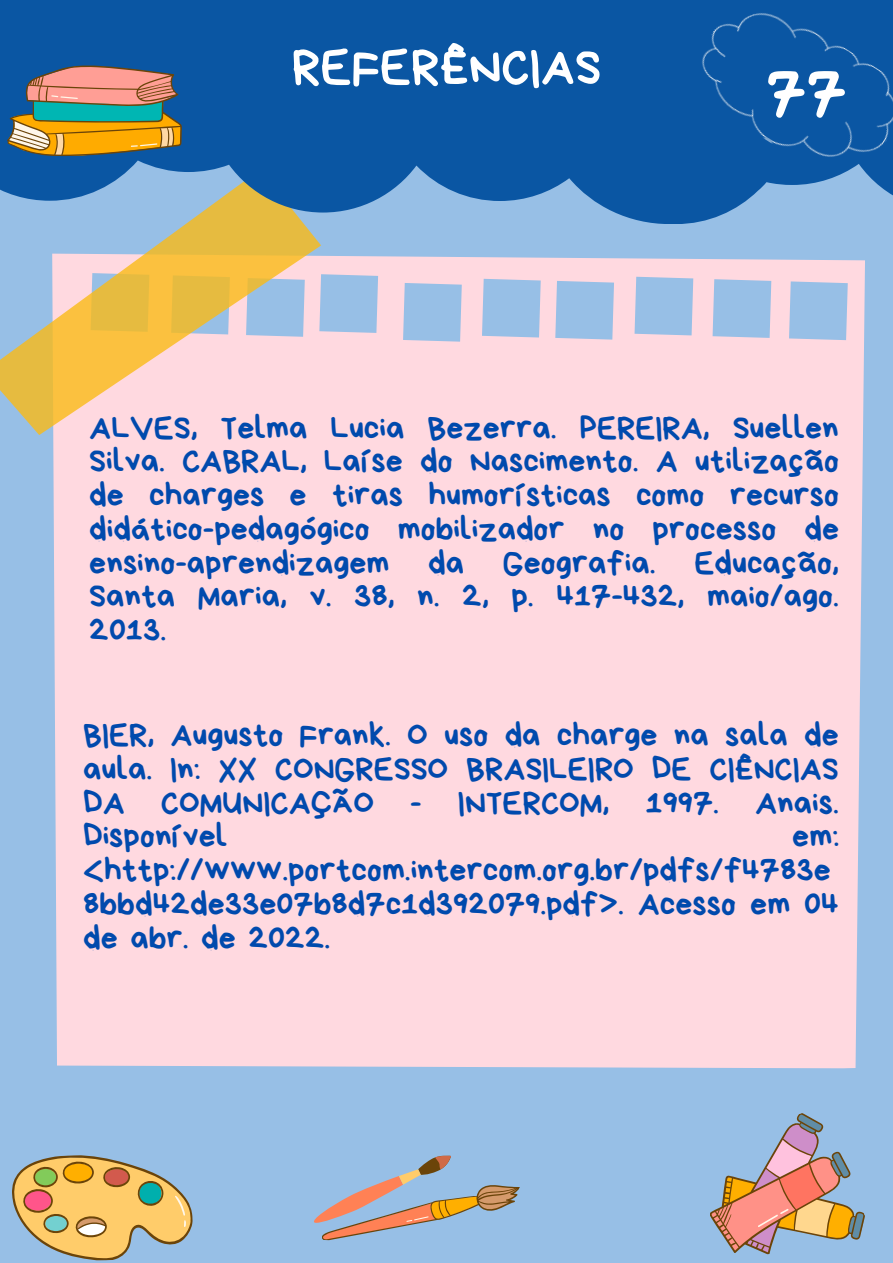
<style>
.page{position:relative;width:893px;height:1263px;background:#97bfe6}
.page>*{position:absolute;margin:0;border:0;box-sizing:border-box;transform-origin:0 0}
.t1{font:67.5px "Bryndan Write";color:#fff}
.t2{font:52.5px "Bryndan Write";color:#fff}
.t3{font:33.75px/33.8px "Bryndan Write";color:#004aad;text-align:justify}
</style>
<div class="page">
<div style="left:53px;top:256px;width:812px;height:813px;background:#ffd9e0"></div>
<svg style="left:0;top:224px;width:330px;height:214px"></svg>
<svg style="left:0;top:0;width:893px;height:224px;fill:#0a56a3"></svg>
<img style="left:679px;top:0;width:214px;height:195px">
<svg style="left:314px;top:1155px;width:206px;height:86px"></svg>
<svg style="left:12px;top:1155px;width:181px;height:106px"></svg>
<svg style="left:710px;top:1113px;width:155px;height:142px"></svg>
<svg style="left:7px;top:66px;width:175px;height:90px;background:#998e6a"></svg>
<h2 class="t2" style="left:292px;top:41px;width:310px">REFERÊNCIAS</h2>
<h1 class="t1" style="left:766px;top:59px;width:82px">77</h1>
<p class="t3" style="left:89px;top:411px;width:751px">ALVES, Telma Lucia Bezerra. PEREIRA, Suellen Silva. CABRAL, Laíse do Nascimento. A utilização de charges e tiras humorísticas como recurso didático-pedagógico mobilizador no processo de ensino-aprendizagem da Geografia. Educação, Santa Maria, v. 38, n. 2, p. 417-432, maio/ago.<br>2013.</p>
<p class="t3" style="left:83px;top:718px;width:757px">BIER, Augusto Frank. O uso da charge na sala de aula. In: XX CONGRESSO BRASILEIRO DE CIÊNCIAS DA COMUNICAÇÃO - INTERCOM, 1997. Anais.<br>Disponível</p>
<p class="t3" style="left:83px;top:819px;width:757px;text-align:left;text-indent:709px">em: &lt;http://www.portcom.intercom.org.br/pdfs/f4783e<br>8bbd42de33e07b8d7c1d392079.pdf&gt;. Acesso em 04 de abr. de 2022.</p>
</div>
